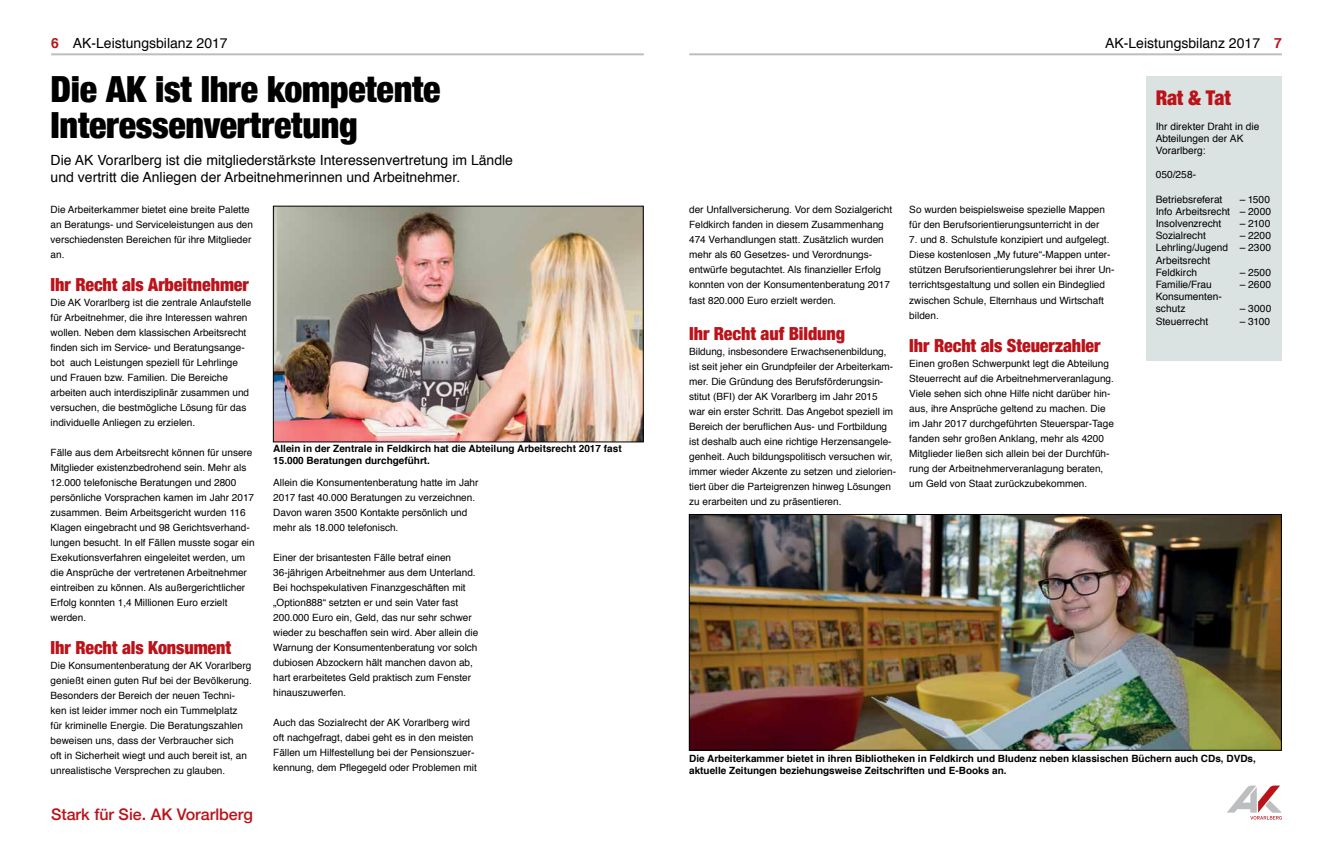
<style>
.page{position:relative;width:1333px;height:865px;background:#fff}
.page>*{position:absolute;margin:0;border:0;box-sizing:border-box;transform-origin:0 0}
.t1{font:900 condensed 36px/36px "Helvetica Neue";letter-spacing:-.01em;color:#000}
.t2{font:900 condensed 20.3px "Helvetica Neue";letter-spacing:-.015em;color:#ba131a}
.t3{font:900 condensed 18px "Helvetica Neue";letter-spacing:-.005em;color:#ba131a}
.t4{font:500 16px "Helvetica Neue";color:#ba131a}
.t5{font:14px/16.8px "Helvetica";color:#000}
.t6{font:10.2px/12.2px "Helvetica";color:#000}
.t7{font:10px/15px "Helvetica";color:#000}
.t8{font:700 10px/12px "Helvetica";color:#000}
.s1{font-weight:700;color:#ba131a}
</style>
<div class="page">
<hr style="left:689px;top:53px;width:592px;height:2px;background:#bcbec0">
<hr style="left:51px;top:53px;width:592px;height:2px;background:#bcbec0">
<div style="left:1145px;top:76px;width:136px;height:284px;background:#dbe2e2"></div>
<img style="left:275px;top:208px;width:366px;height:232px">
<div style="left:273px;top:206px;width:370px;height:236px;border:1px solid #000"></div>
<img style="left:691px;top:516px;width:588px;height:232px">
<div style="left:689px;top:514px;width:592px;height:236px;border:1px solid #000"></div>
<svg style="left:1227px;top:785px;width:54px;height:34px"></svg>
<h3 class="t5" style="left:51px;top:35px;width:178px"><span class="s1">6</span> AK-Leistungsbilanz 2017</h3>
<h3 class="t5" style="left:1105px;top:35px;width:178px">AK-Leistungsbilanz 2017 <span class="s1">7</span></h3>
<h1 class="t1" style="left:51px;top:69px;width:391px">Die AK ist Ihre kompetente<br>Interessenvertretung</h1>
<h3 class="t5" style="left:51px;top:152px;width:464px">Die AK Vorarlberg ist die mitgliederstärkste Interessenvertretung im Ländle und vertritt die Anliegen der Arbeitnehmerinnen und Arbeitnehmer.</h3>
<h2 class="t2" style="left:1155px;top:81px;width:77px">Rat &amp; Tat</h2>
<p class="t6" style="left:1155px;top:120px;width:105px">Ihr direkter Draht in die<br>Abteilungen der AK<br>Vorarlberg:</p>
<p class="t6" style="left:1155px;top:169px;width:42px">050/258-</p>
<p class="t6" style="left:1155px;top:193px;width:68px">Betriebsreferat</p>
<p class="t6" style="left:1155px;top:193px;width:117px;text-align:justify;text-indent:84px">– 1500<br>Info Arbeitsrecht – 2000<br>Insolvenzrecht</p>
<p class="t7" style="left:51px;top:202px;width:204px">Die Arbeiterkammer bietet eine breite Palette an Beratungs- und Serviceleistungen aus den verschiedensten Bereichen für ihre Mitglieder an.</p>
<h3 class="t3" style="left:51px;top:270px;width:200px">Ihr Recht als Arbeitnehmer</h3>
<p class="t7" style="left:51px;top:295px;width:202px">Die AK Vorarlberg ist die zentrale Anlaufstelle für Arbeitnehmer, die ihre Interessen wahren wollen. Neben dem klassischen Arbeitsrecht finden sich im Service- und Beratungsange&shy;bot auch Leistungen speziell für Lehrlinge und Frauen bzw. Familien. Die Bereiche arbeiten auch interdisziplinär zusammen und versuchen, die bestmögliche Lösung für das individuelle Anliegen zu erzielen.</p>
<p class="t7" style="left:51px;top:445px;width:205px">Fälle aus dem Arbeitsrecht können für unsere Mitglieder existenzbedrohend sein. Mehr als 12.000 telefonische Beratungen und 2800 persönliche Vorsprachen kamen im Jahr 2017 zusammen. Beim Arbeitsgericht wurden 116<br>Klagen eingebracht und 98 Gerichtsverhand&shy;lungen besucht. In elf Fällen musste sogar ein Exekutionsverfahren eingeleitet werden, um die Ansprüche der vertretenen Arbeitnehmer eintreiben zu können. Als außergerichtlicher Erfolg konnten 1,4 Millionen Euro erzielt werden.</p>
<h3 class="t3" style="left:51px;top:633px;width:182px">Ihr Recht als Konsument</h3>
<p class="t7" style="left:51px;top:658px;width:203px">Die Konsumentenberatung der AK Vorarlberg genießt einen guten Ruf bei der Bevölkerung.<br>Besonders der Bereich der neuen Techni&shy;ken ist leider immer noch ein Tummelplatz<br>für kriminelle Energie. Die Beratungszahlen beweisen uns, dass der Verbraucher sich<br>oft in Sicherheit wiegt und auch bereit ist, an unrealistische Versprechen zu glauben.</p>
<p class="t7" style="left:909px;top:203px;width:197px">So wurden beispielsweise spezielle Mappen für den Berufsorientierungsunterricht in der</p>
<p class="t7" style="left:909px;top:233px;width:207px">7. und 8. Schulstufe konzipiert und aufgelegt.<br>Diese kostenlosen „My future“-Mappen unter&shy;stützen Berufsorientierungslehrer bei ihrer Un&shy;terrichtsgestaltung und sollen ein Bindeglied zwischen Schule, Elternhaus und Wirtschaft bilden.</p>
<h3 class="t3" style="left:909px;top:330px;width:193px">Ihr Recht als Steuerzahler</h3>
<p class="t7" style="left:909px;top:356px;width:206px">Einen großen Schwerpunkt legt die Abteilung Steuerrecht auf die Arbeitnehmerveranlagung.<br>Viele sehen sich ohne Hilfe nicht darüber hin&shy;aus, ihre Ansprüche geltend zu machen. Die im Jahr 2017 durchgeführten Steuerspar-Tage fanden sehr großen Anklang, mehr als 4200<br>Mitglieder ließen sich allein bei der Durchfüh&shy;rung der Arbeitnehmerveranlagung beraten, um Geld von Staat zurückzubekommen.</p>
<p class="t7" style="left:689px;top:203px;width:204px">der Unfallversicherung. Vor dem Sozialgericht Feldkirch fanden in diesem Zusammenhang 474 Verhandlungen statt. Zusätzlich wurden mehr als 60 Gesetzes- und Verordnungs&shy;entwürfe begutachtet. Als finanzieller Erfolg konnten von der Konsumentenberatung 2017 fast 820.000 Euro erzielt werden.</p>
<h3 class="t3" style="left:689px;top:318px;width:157px">Ihr Recht auf Bildung</h3>
<p class="t7" style="left:689px;top:344px;width:208px">Bildung, insbesondere Erwachsenenbildung, ist seit jeher ein Grundpfeiler der Arbeiterkam&shy;mer. Die Gründung des Berufsförderungsin&shy;stitut (BFI) der AK Vorarlberg im Jahr 2015 war ein erster Schritt. Das Angebot speziell im Bereich der beruflichen Aus- und Fortbildung ist deshalb auch eine richtige Herzensangele&shy;genheit. Auch bildungspolitisch versuchen wir, immer wieder Akzente zu setzen und zielorien&shy;tiert über die Parteigrenzen hinweg Lösungen zu erarbeiten und zu präsentieren.</p>
<p class="t6" style="left:1239px;top:218px;width:32px">– 2100</p>
<p class="t6" style="left:1155px;top:230px;width:52px">Sozialrecht</p>
<p class="t6" style="left:1155px;top:230px;width:117px;text-indent:84px">– 2200<br>Lehrling/Jugend – 2300<br>Arbeitsrecht<br>Feldkirch</p>
<p class="t6" style="left:1239px;top:266px;width:33px">– 2500</p>
<p class="t6" style="left:1155px;top:279px;width:58px">Familie/Frau</p>
<p class="t6" style="left:1239px;top:279px;width:33px">– 2600</p>
<p class="t6" style="left:1155px;top:291px;width:68px">Konsumenten&shy;schutz</p>
<p class="t6" style="left:1239px;top:303px;width:33px">– 3000</p>
<p class="t6" style="left:1155px;top:315px;width:54px">Steuerrecht</p>
<p class="t6" style="left:1239px;top:315px;width:32px">– 3100</p>
<p class="t8" style="left:273px;top:443px;width:350px">Allein in der Zentrale in Feldkirch hat die Abteilung Arbeitsrecht 2017 fast<br>15.000 Beratungen durchgeführt.</p>
<p class="t7" style="left:273px;top:475px;width:207px">Allein die Konsumentenberatung hatte im Jahr 2017 fast 40.000 Beratungen zu verzeichnen.<br>Davon waren 3500 Kontakte persönlich und mehr als 18.000 telefonisch.</p>
<p class="t7" style="left:273px;top:550px;width:206px">Einer der brisantesten Fälle betraf einen 36-jährigen Arbeitnehmer aus dem Unterland.<br>Bei hochspekulativen Finanzgeschäften mit „Option888“ setzten er und sein Vater fast 200.000 Euro ein, Geld, das nur sehr schwer wieder zu beschaffen sein wird. Aber allein die Warnung der Konsumentenberatung vor solch dubiosen Abzockern hält manchen davon ab, hart erarbeitetes Geld praktisch zum Fenster hinauszuwerfen.</p>
<p class="t7" style="left:273px;top:715px;width:205px">Auch das Sozialrecht der AK Vorarlberg wird oft nachgefragt, dabei geht es in den meisten Fällen um Hilfestellung bei der Pensionszuer&shy;kennung, dem Pflegegeld oder Problemen mit</p>
<p class="t8" style="left:689px;top:753px;width:568px">Die Arbeiterkammer bietet in ihren Bibliotheken in Feldkirch und Bludenz neben klassischen Büchern auch CDs, DVDs, aktuelle Zeitungen beziehungsweise Zeitschriften und E-Books an.</p>
<h3 class="t4" style="left:51px;top:801px;width:203px">Stark für Sie. AK Vorarlberg</h3>
</div>
